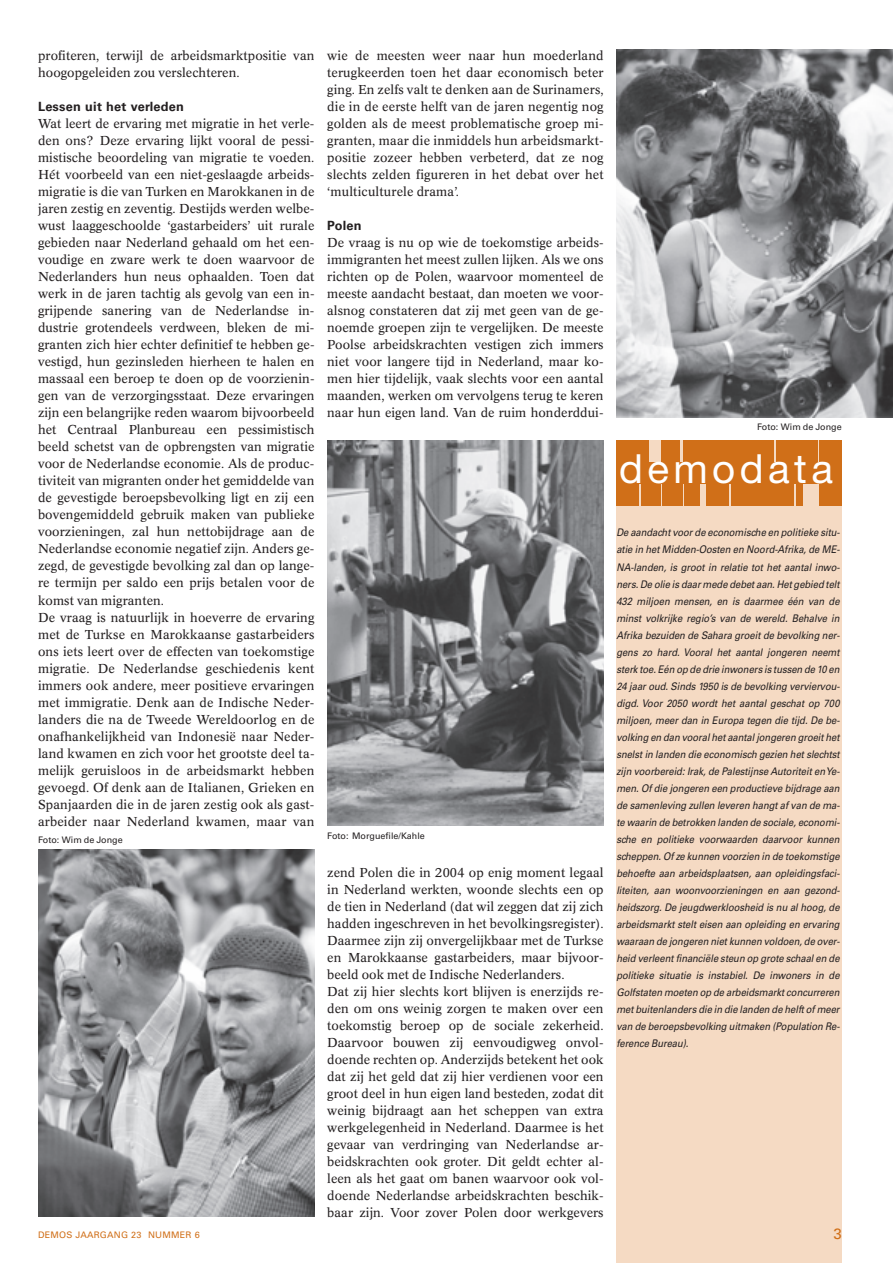
<style>
.page{position:relative;width:893px;height:1263px;background:#fff}
.page>*{position:absolute;margin:0;border:0;box-sizing:border-box;transform-origin:0 0}
.t1{font:40.2px "Helvetica Neue";letter-spacing:.11em;color:#fff}
.t2{font:15px "Univers";color:#d06f18}
.t3{font:12.75px/17px "Concorde BE";letter-spacing:.005em;color:#231f20}
.t4{font:700 12.75px "Univers";letter-spacing:.015em;color:#231f20}
.t5{font:italic 10.5px/17px "Univers";letter-spacing:-.005em;color:#231f20;text-align:justify;scale:.9 1}
.t6{font:9px "Univers";color:#231f20}
.t7{font:9px "Univers";letter-spacing:.02em;color:#d06f18}
</style>
<div class="page">
<div style="left:616px;top:440px;width:226px;height:822px;background:#f5dac3"></div>
<div style="left:616px;top:440px;width:22px;height:22px;background:#d06f18"></div>
<div style="left:639px;top:440px;width:9px;height:22px;background:#d06f18"></div>
<div style="left:661px;top:440px;width:19px;height:22px;background:#d06f18"></div>
<div style="left:684px;top:440px;width:22px;height:22px;background:#d06f18"></div>
<div style="left:706px;top:440px;width:22px;height:22px;background:#d06f18"></div>
<div style="left:729px;top:440px;width:22px;height:22px;background:#d06f18"></div>
<div style="left:751px;top:440px;width:22px;height:22px;background:#d06f18"></div>
<div style="left:776px;top:440px;width:19px;height:22px;background:#d06f18"></div>
<div style="left:795px;top:440px;width:23px;height:22px;background:#d06f18"></div>
<div style="left:820px;top:440px;width:22px;height:22px;background:#d06f18"></div>
<div style="left:616px;top:462px;width:22px;height:22px;background:#d06f18"></div>
<div style="left:639px;top:462px;width:22px;height:22px;background:#d06f18"></div>
<div style="left:661px;top:462px;width:22px;height:22px;background:#d06f18"></div>
<div style="left:684px;top:462px;width:22px;height:22px;background:#d06f18"></div>
<div style="left:706px;top:462px;width:22px;height:22px;background:#d06f18"></div>
<div style="left:729px;top:462px;width:22px;height:22px;background:#d06f18"></div>
<div style="left:751px;top:462px;width:22px;height:22px;background:#d06f18"></div>
<div style="left:773px;top:462px;width:23px;height:22px;background:#d06f18"></div>
<div style="left:796px;top:462px;width:22px;height:22px;background:#d06f18"></div>
<div style="left:820px;top:462px;width:22px;height:22px;background:#d06f18"></div>
<div style="left:616px;top:484px;width:22px;height:22px;background:#d06f18"></div>
<div style="left:641px;top:484px;width:20px;height:22px;background:#d06f18"></div>
<div style="left:662px;top:484px;width:21px;height:22px;background:#d06f18"></div>
<div style="left:684px;top:484px;width:15px;height:22px;background:#d06f18"></div>
<div style="left:706px;top:484px;width:22px;height:22px;background:#d06f18"></div>
<div style="left:751px;top:484px;width:22px;height:22px;background:#d06f18"></div>
<div style="left:773px;top:484px;width:21px;height:22px;background:#d06f18"></div>
<div style="left:796px;top:484px;width:7px;height:22px;background:#d06f18"></div>
<div style="left:820px;top:484px;width:22px;height:22px;background:#d06f18"></div>
<div style="left:731px;top:484px;width:20px;height:22px;background:#d06f18"></div>
<img style="left:616px;top:50px;width:276px;height:367px">
<img style="left:38px;top:849px;width:276px;height:368px">
<img style="left:327px;top:441px;width:277px;height:385px">
<p class="t3" style="left:38px;top:48px;width:278px">profiteren, terwijl de arbeidsmarktpositie van hoogopgeleiden zou verslechteren.</p>
<p class="t4" style="left:38px;top:102px;width:147px">Lessen uit het verleden</p>
<p class="t3" style="left:38px;top:116px;width:278px">Wat leert de ervaring met migratie in het verle&shy;den ons? Deze ervaring lijkt vooral de pessi&shy;mistische beoordeling van migratie te voeden.<br>Hét voorbeeld van een niet-geslaagde arbeids&shy;migratie is die van Turken en Marokkanen in de jaren zestig en zeventig. Destijds werden welbe&shy;wust laaggeschoolde ‘gastarbeiders’ uit rurale gebieden naar Nederland gehaald om het een&shy;voudige en zware werk te doen waarvoor de Nederlanders hun neus ophaalden. Toen dat werk in de jaren tachtig als gevolg van een in&shy;grijpende sanering van de Nederlandse in&shy;dustrie grotendeels verdween, bleken de mi&shy;granten zich hier echter definitief te hebben ge&shy;vestigd, hun gezinsleden hierheen te halen en massaal een beroep te doen op de voorzienin&shy;gen van de verzorgingsstaat. Deze ervaringen zijn een belangrijke reden waarom bijvoorbeeld het Centraal Planbureau een pessimistisch beeld schetst van de opbrengsten van migratie voor de Nederlandse economie. Als de produc&shy;tiviteit van migranten onder het gemiddelde van de gevestigde beroepsbevolking ligt en zij een bovengemiddeld gebruik maken van publieke voorzieningen, zal hun nettobijdrage aan de Nederlandse economie negatief zijn. Anders ge&shy;zegd, de gevestigde bevolking zal dan op lange&shy;re termijn per saldo een prijs betalen voor de komst van migranten.<br>De vraag is natuurlijk in hoeverre de ervaring met de Turkse en Marokkaanse gastarbeiders ons iets leert over de effecten van toekomstige migratie. De Nederlandse geschiedenis kent immers ook andere, meer positieve ervaringen met immigratie. Denk aan de Indische Neder&shy;landers die na de Tweede Wereldoorlog en de onafhankelijkheid van Indonesië naar Neder&shy;land kwamen en zich voor het grootste deel ta&shy;melijk geruisloos in de arbeidsmarkt hebben gevoegd. Of denk aan de Italianen, Grieken en Spanjaarden die in de jaren zestig ook als gast&shy;arbeider naar Nederland kwamen, maar van</p>
<p class="t6" style="left:38px;top:836px;width:86px">Foto: Wim de Jonge</p>
<p class="t3" style="left:327px;top:48px;width:278px;text-align:justify">wie de meesten weer naar hun moederland terugkeerden toen het daar economisch beter ging. En zelfs valt te denken aan de Surinamers, die in de eerste helft van de jaren negentig nog golden als de meest problematische groep mi&shy;granten, maar die inmiddels hun arbeidsmarkt&shy;positie zozeer hebben verbeterd, dat ze nog slechts zelden figureren in het debat over het ‘multiculturele drama’.</p>
<p class="t4" style="left:327px;top:221px;width:36px">Polen</p>
<p class="t3" style="left:327px;top:235px;width:278px;text-align:justify">De vraag is nu op wie de toekomstige arbeids&shy;immigranten het meest zullen lijken. Als we ons richten op de Polen, waarvoor momenteel de meeste aandacht bestaat, dan moeten we voor&shy;alsnog constateren dat zij met geen van de ge&shy;noemde groepen zijn te vergelijken. De meeste Poolse arbeidskrachten vestigen zich immers niet voor langere tijd in Nederland, maar ko&shy;men hier tijdelijk, vaak slechts voor een aantal maanden, werken om vervolgens terug te keren naar hun eigen land. Van de ruim honderddui-</p>
<p class="t6" style="left:327px;top:832px;width:99px">Foto: Morguefile/Kahle</p>
<p class="t3" style="left:327px;top:865px;width:278px">zend Polen die in 2004 op enig moment legaal in Nederland werkten, woonde slechts een op de tien in Nederland (dat wil zeggen dat zij zich hadden ingeschreven in het bevolkingsregister).<br>Daarmee zijn zij onvergelijkbaar met de Turkse en Marokkaanse gastarbeiders, maar bijvoor&shy;beeld ook met de Indische Nederlanders.<br>Dat zij hier slechts kort blijven is enerzijds re&shy;den om ons weinig zorgen te maken over een toekomstig beroep op de sociale zekerheid.<br>Daarvoor bouwen zij eenvoudigweg onvol&shy;doende rechten op. Anderzijds betekent het ook dat zij het geld dat zij hier verdienen voor een groot deel in hun eigen land besteden, zodat dit weinig bijdraagt aan het scheppen van extra werkgelegenheid in Nederland. Daarmee is het gevaar van verdringing van Nederlandse ar&shy;beidskrachten ook groter. Dit geldt echter al&shy;leen als het gaat om banen waarvoor ook vol&shy;doende Nederlandse arbeidskrachten beschik&shy;baar zijn. Voor zover Polen door werkgevers</p>
<p class="t6" style="left:757px;top:424px;width:86px">Foto: Wim de Jonge</p>
<h1 class="t1" style="left:619px;top:454px;width:215px">demodata</h1>
<p class="t5" style="left:616px;top:525px;width:252px">De aandachtvoor de economische en politieke situ&shy;atie in hetMidden-Oosten en Noord-Afrika,de ME-NA-landen, is groot in relatie tot het aantal inwo&shy;ners.De olie is daar mede debetaan.Hetgebied telt 432 miljoen mensen, en is daarmee één van de minst volkrijke regio’s van de wereld. Behalve in Afrika bezuiden de Sahara groeit de bevolking ner&shy;gens zo hard. Vooral het aantal jongeren neemt sterk toe.Eén op de drie inwoners is tussen de 10 en 24 jaar oud. Sinds 1950 is de bevolking verviervou&shy;digd. Voor 2050 wordt het aantal geschat op 700 miljoen, meer dan in Europa tegen die tijd. De be&shy;volking en dan vooralhetaantaljongeren groeithet snelstin landen die economisch gezien hetslechtst zij n voorbereid:Irak,de Palestij nse Autoriteiten Ye&shy;men.Of die jongeren een productieve bijdrage aan de samenleving zullen leveren hangtaf van de ma&shy;te waarin de betrokken landen de sociale,economi&shy;sche en politieke voorwaarden daarvoor kunnen scheppen.Of ze kunnen voorzien in de toekomstige behoefte aan arbeidsplaatsen, aan opleidingsfaci&shy;liteiten, aan woonvoorzieningen en aan gezond&shy;heidszorg. De jeugdwerkloosheid is nu al hoog, de arbeidsmarkt stelt eisen aan opleiding en ervaring waaraan de jongeren nietkunnen voldoen,de over&shy;heid verleentfinanciële steun op grote schaalen de politieke situatie is instabiel. De inwoners in de Golfstaten moeten op de arbeidsmarktconcurreren metbuitenlanders die in die landen de helftof meer van de beroepsbevolking uitmaken (Population Re&shy;ference Bureau).</p>
<p class="t7" style="left:38px;top:1231px;width:163px">DEMOS JAARGANG 23 NUMMER 6</p>
<p class="t2" style="left:833px;top:1228px;width:10px">3</p>
</div>
